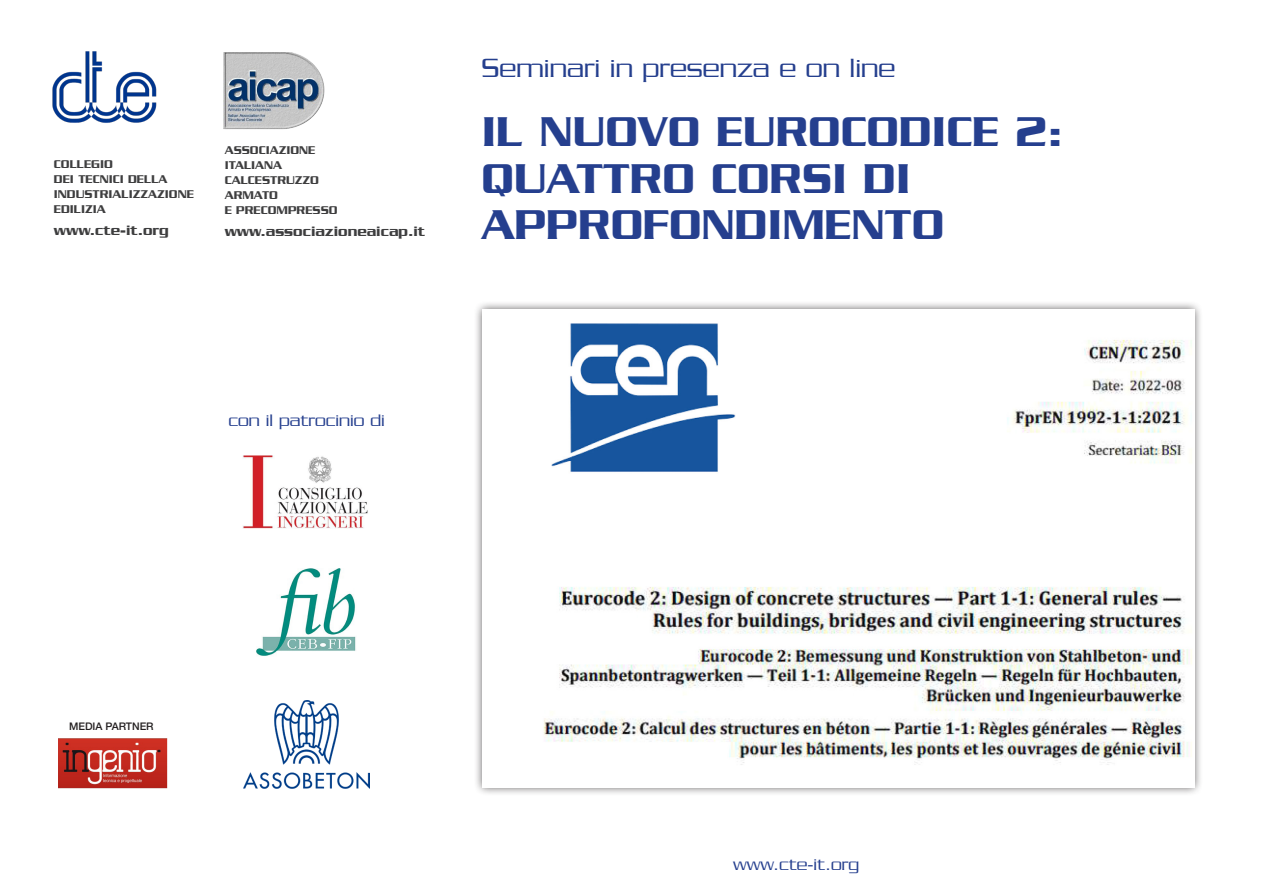
<style>
.page{position:relative;width:1263px;height:893px;background:#fff}
.page>*{position:absolute;margin:0;border:0;box-sizing:border-box;transform-origin:0 0}
.t1{font:500 45px "Serpentine";color:#253f8e}
.t2{font:300 28.5px "Serpentine";color:#253f8e}
.t3{font:300 18px "Serpentine";color:#253f8e}
.t4{font:500 15px "Serpentine";color:#3e3e3f}
.t5{font:500 12.15px "Serpentine";color:#3e3e3f}
.t6{font:500 10.5px "Helvetica Neue";color:#231f20}
</style>
<div class="page">
<img style="left:58px;top:738px;width:109px;height:50px">
<img style="left:52px;top:51px;width:105px;height:72px">
<img style="left:256px;top:569px;width:100px;height:87px">
<img style="left:242px;top:455px;width:126px;height:74px">
<img style="left:244px;top:701px;width:126px;height:87px">
<img style="left:223px;top:52px;width:101px;height:78px">
<div style="left:473px;top:300px;width:730px;height:496px;background:#231f20;opacity:.75"></div>
<img style="left:482px;top:309px;width:712px;height:478px">
<p class="t5" style="left:54px;top:157px;width:60px">COLLEGIO</p>
<p class="t5" style="left:54px;top:172px;width:115px">DEI TECNICI DELLA</p>
<p class="t5" style="left:54px;top:187px;width:141px">INDUSTRIALIZZAZIONE</p>
<p class="t5" style="left:54px;top:202px;width:53px">EDILIZIA</p>
<p class="t4" style="left:54px;top:222px;width:116px">www.cte-it.org</p>
<p class="t5" style="left:225px;top:144px;width:92px">ASSOCIAZIONE</p>
<p class="t5" style="left:225px;top:159px;width:59px">ITALIANA</p>
<p class="t5" style="left:225px;top:173px;width:96px">CALCESTRUZZO</p>
<p class="t5" style="left:225px;top:188px;width:55px">ARMATO</p>
<p class="t5" style="left:225px;top:203px;width:114px">E PRECOMPRESSO</p>
<p class="t4" style="left:225px;top:223px;width:202px">www.associazioneaicap.it</p>
<p class="t2" style="left:482px;top:52px;width:415px">Seminari in presenza e on line</p>
<p class="t1" style="left:482px;top:107px;width:583px">IL NUOVO EUROCODICE 2:</p>
<p class="t1" style="left:482px;top:153px;width:431px">QUATTRO CORSI DI</p>
<p class="t1" style="left:482px;top:200px;width:464px">APPROFONDIMENTO</p>
<p class="t3" style="left:229px;top:410px;width:158px">con il patrocinio di</p>
<p class="t6" style="left:69px;top:720px;width:86px">MEDIA PARTNER</p>
<p class="t3" style="left:733px;top:854px;width:127px">www.cte-it.org</p>
</div>
